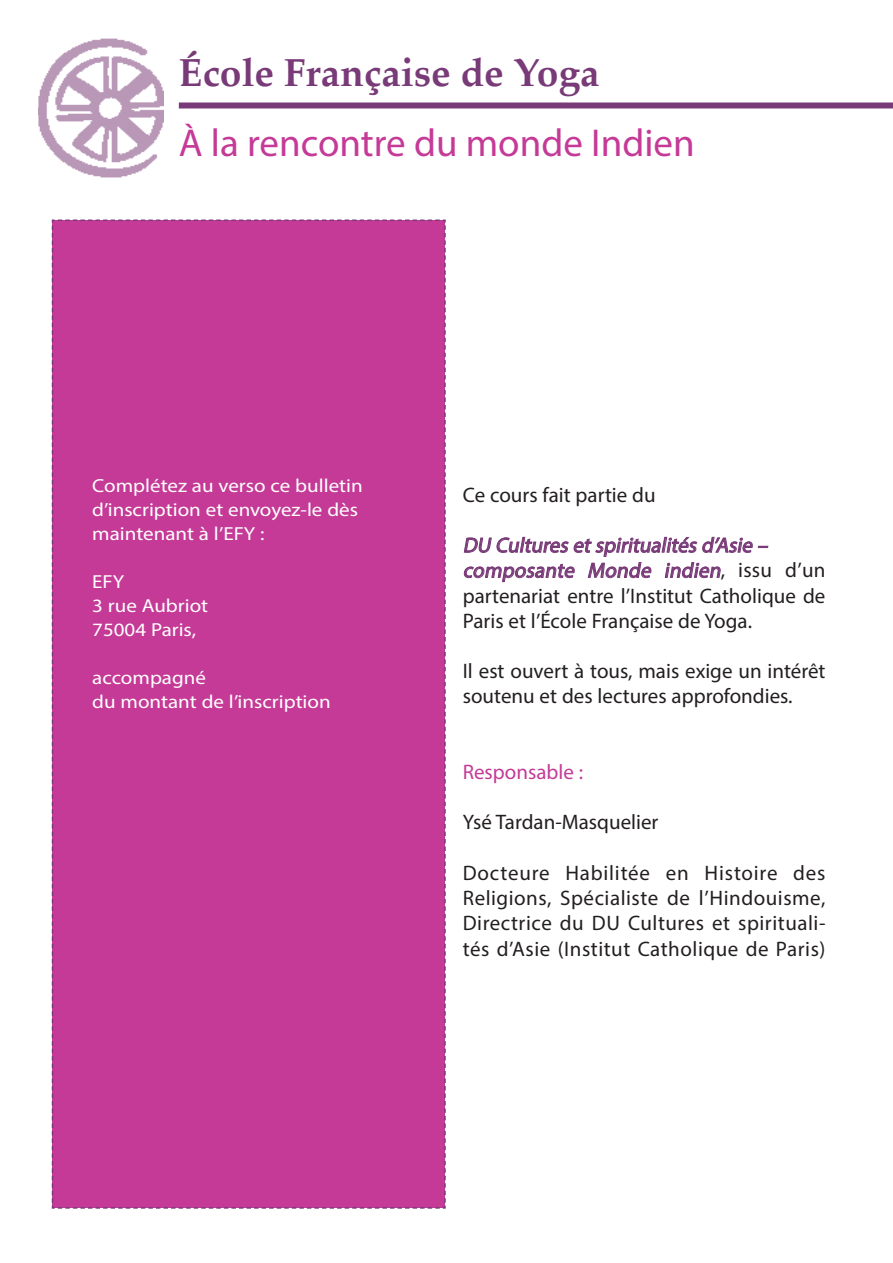
<style>
.page{position:relative;width:893px;height:1263px;background:#fff}
.page>*{position:absolute;margin:0;border:0;box-sizing:border-box;transform-origin:0 0}
.t1{font:39px "Myriad Pro";color:#c53a97}
.t2{font:700 39px "Palatino";color:#793a78}
.Conférences___dates{font:21px/25.2px "Myriad Pro";color:#231f20;text-align:justify}
.Conférences___dates-2{font:21px/25.2px "Myriad Pro";letter-spacing:.025em;color:#231f20}
.Conférences___dates-3{font:21px/25.2px "Myriad Pro";letter-spacing:.03em;color:#231f20}
.Conférences___dates-4{font:italic 21px "Myriad Pro";color:#793a78}
.Conférences___dates-5{font:21px "Myriad Pro";color:#c53a97}
.TEXTE{font:18.9px "Myriad Pro";color:#fff;scale:1.11 1}
.s1{font-style:italic;color:#793a78}
</style>
<div class="page">
<div style="left:51px;top:219px;width:395px;height:990px;background:#c53a97"></div>
<svg style="left:463px;top:536px;width:305px;height:47px"></svg>
<div style="left:179px;top:102px;width:714px;height:6px;background:#793a78"></div>
<img style="left:38px;top:38px;width:125px;height:140px">
<p class="t2" style="left:179px;top:49px;width:422px">École Française de Yoga</p>
<p class="t1" style="left:179px;top:119px;width:517px">À la rencontre du monde Indien</p>
<p class="TEXTE" style="left:92px;top:474px;width:245px">Complétez au verso ce bulletin</p>
<p class="TEXTE" style="left:92px;top:498px;width:241px">d’inscription et envoyez-le dès</p>
<p class="TEXTE" style="left:92px;top:522px;width:157px">maintenant à l’EFY :</p>
<p class="TEXTE" style="left:92px;top:570px;width:30px">EFY</p>
<p class="TEXTE" style="left:92px;top:594px;width:106px">3 rue Aubriot</p>
<p class="TEXTE" style="left:92px;top:618px;width:95px">75004 Paris,</p>
<p class="TEXTE" style="left:92px;top:666px;width:104px">accompagné</p>
<p class="TEXTE" style="left:92px;top:690px;width:216px">du montant de l’inscription</p>
<p class="Conférences___dates" style="left:463px;top:482px;width:194px">Ce cours fait partie du</p>
<p class="Conférences___dates-4" style="left:463px;top:532px;width:311px">DU Cultures etspiritualités d’Asie –</p>
<p class="Conférences___dates" style="left:463px;top:557px;width:364px"><span class="s1">composante Monde indien</span>, i s s u d ’ u n partenariat entre l’Institut Catholique de Paris et l’École Française de Yoga.</p>
<p class="Conférences___dates" style="left:463px;top:658px;width:364px">Il est ouvert à tous, mais exige un intérêt soutenu et des lectures approfondies.</p>
<p class="Conférences___dates-5" style="left:463px;top:759px;width:122px">Responsable :</p>
<p class="Conférences___dates" style="left:463px;top:809px;width:197px">Ysé Tardan-Masquelier</p>
<p class="Conférences___dates-3" style="left:463px;top:860px;width:364px">Docteure Habilitée en Histoire des<br>Religions, Spécialiste de l’Hindouisme,</p>
<p class="Conférences___dates-2" style="left:463px;top:910px;width:364px">Directrice du DU Cultures et spirituali&shy;tés d’Asie (Institut Catholique de Paris)</p>
</div>
